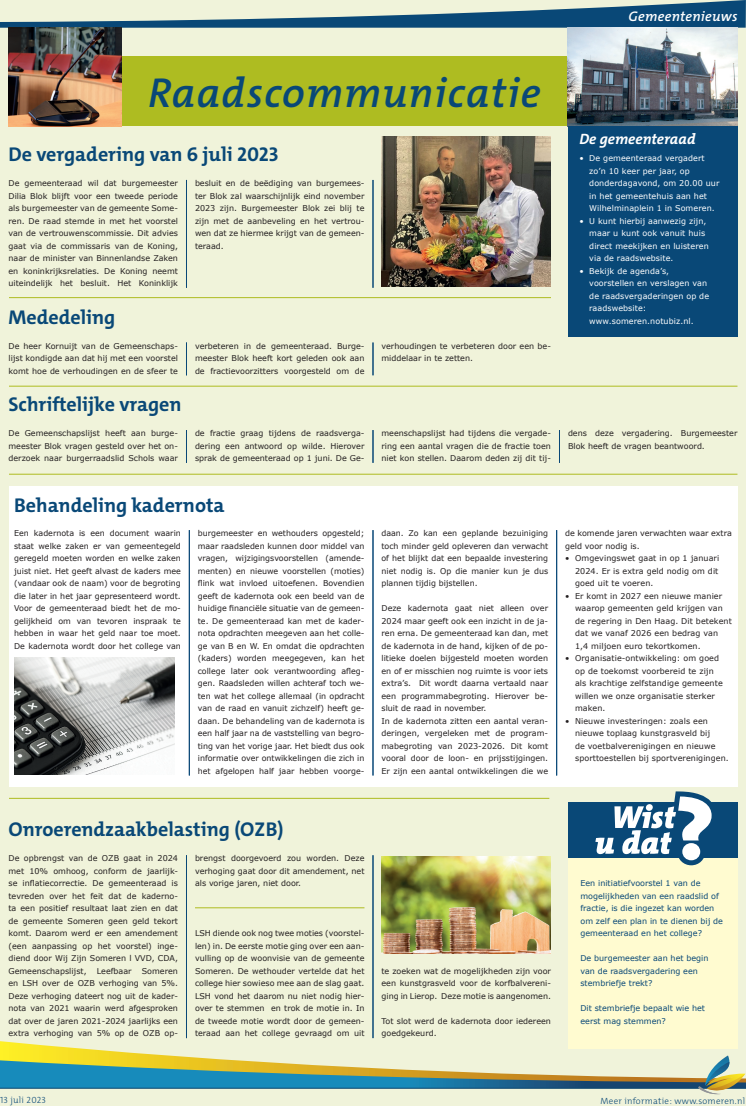
<style>
.page{position:relative;width:746px;height:1106px;background:#f0f3da}
.page>*{position:absolute;margin:0;border:0;box-sizing:border-box;transform-origin:0 0}
.t1{font:italic 600 42px "The Mix";letter-spacing:.03em;color:#094877}
.t2{font:700 20px "The Mix";color:#094877}
.t3{font:italic 700 15px "The Mix";color:#fff}
.t4{font:italic 600 14px "The Mix";letter-spacing:.02em;color:#fff}
.t5{font:300 9px "The Mix";letter-spacing:.03em;color:#094877}
.t6{font:8px/12.5px "Verdana";color:#231f20;text-align:justify}
.t7{font:8px/12.5px "Verdana";letter-spacing:.01em;color:#fff}
.t8{font:8px/12.5px "Verdana";color:#094877}
</style>
<div class="page">
<svg style="left:0;top:0;width:745px;height:28px"></svg>
<svg style="left:0;top:1041px;width:738px;height:14px"></svg>
<div style="left:568px;top:811px;width:169px;height:237px;background:#fffbd0"></div>
<svg style="left:0;top:1055px;width:746px;height:40px"></svg>
<div style="left:94px;top:57px;width:643px;height:69px;background:#aebc21"></div>
<img style="left:9px;top:28px;width:113px;height:98px">
<img style="left:567px;top:28px;width:170px;height:98px">
<hr style="left:186px;top:180px;width:1px;height:108px;background:#094877">
<hr style="left:373px;top:180px;width:1px;height:108px;background:#094877">
<hr style="left:186px;top:342px;width:1px;height:33px;background:#094877">
<hr style="left:373px;top:342px;width:1px;height:33px;background:#094877">
<hr style="left:186px;top:430px;width:1px;height:33px;background:#094877">
<hr style="left:373px;top:430px;width:1px;height:33px;background:#094877">
<hr style="left:559px;top:430px;width:1px;height:33px;background:#094877">
<div style="left:9px;top:486px;width:728px;height:300px;background:#fff"></div>
<hr style="left:189px;top:530px;width:1px;height:245px;background:#094877">
<hr style="left:373px;top:530px;width:1px;height:245px;background:#094877">
<hr style="left:556px;top:530px;width:1px;height:245px;background:#094877">
<hr style="left:195px;top:907px;width:169px;height:1px;background:#aebc21">
<hr style="left:186px;top:855px;width:1px;height:183px;background:#094877">
<hr style="left:373px;top:855px;width:1px;height:183px;background:#094877">
<div style="left:568px;top:126px;width:169px;height:210px;background:#094877"></div>
<div style="left:568px;top:801px;width:169px;height:56px;background:#094877"></div>
<svg style="left:595px;top:791px;width:124px;height:75px"></svg>
<hr style="left:9px;top:297px;width:542px;height:1px;background:#aebc21">
<hr style="left:9px;top:385px;width:728px;height:1px;background:#aebc21">
<hr style="left:9px;top:473px;width:728px;height:1px;background:#aebc21">
<hr style="left:9px;top:797px;width:540px;height:1px;background:#aebc21">
<img style="left:381px;top:856px;width:169px;height:97px">
<img style="left:15px;top:657px;width:159px;height:117px">
<img style="left:381px;top:136px;width:170px;height:150px">
<h3 class="t4" style="left:628px;top:7px;width:110px">Gemeentenieuws</h3>
<h1 class="t1" style="left:148px;top:66px;width:394px">Raadscommunicatie</h1>
<h2 class="t2" style="left:9px;top:141px;width:271px">De vergadering van 6 juli 2023</h2>
<p class="t6" style="left:9px;top:177px;width:171px">De gemeenteraad wil dat burgemeester Dilia Blok blijft voor een tweede periode als burgemeester van de gemeente Some&shy;ren. De raad stemde in met het voorstel van de vertrouwenscommissie. Dit advies gaat via de commissaris van de Koning, naar de minister van Binnenlandse Zaken en koninkrijksrelaties. De Koning neemt uiteindelijk het besluit. Het Koninklijk</p>
<p class="t6" style="left:195px;top:177px;width:171px">besluit en de beëdiging van burgemees&shy;ter Blok zal waarschijnlijk eind november 2023 zijn. Burgemeester Blok zei blij te zijn met de aanbeveling en het vertrou&shy;wen dat ze hiermee krijgt van de gemeen&shy;teraad.</p>
<h2 class="t2" style="left:9px;top:304px;width:108px">Mededeling</h2>
<p class="t6" style="left:9px;top:339px;width:171px">De heer Kornuijt van de Gemeenschaps&shy;lijst kondigde aan dat hij met een voorstel komt hoe de verhoudingen en de sfeer te</p>
<p class="t6" style="left:195px;top:339px;width:171px">verbeteren in de gemeenteraad. Burge&shy;meester Blok heeft kort geleden ook aan de fractievoorzitters voorgesteld om de</p>
<p class="t6" style="left:381px;top:339px;width:171px">verhoudingen te verbeteren door een be&shy;middelaar in te zetten.</p>
<h2 class="t2" style="left:9px;top:391px;width:174px">Schriftelijke vragen</h2>
<p class="t6" style="left:9px;top:427px;width:171px">De Gemeenschapslijst heeft aan burge&shy;meester Blok vragen gesteld over het on&shy;derzoek naar burgerraadslid Schols waar</p>
<p class="t6" style="left:195px;top:427px;width:171px">de fractie graag tijdens de raadsverga&shy;dering een antwoord op wilde. Hierover sprak de gemeenteraad op 1 juni. De Ge-</p>
<p class="t6" style="left:381px;top:427px;width:171px">meenschapslijst had tijdens die vergade&shy;ring een aantal vragen die de fractie toen niet kon stellen. Daarom deden zij dit tij-</p>
<p class="t6" style="left:568px;top:427px;width:171px">dens deze vergadering. Burgemeester<br>Blok heeft de vragen beantwoord.</p>
<h2 class="t2" style="left:14px;top:493px;width:212px">Behandeling kadernota</h2>
<p class="t6" style="left:14px;top:527px;width:168px">Een kadernota is een document waarin staat welke zaken er van gemeentegeld geregeld moeten worden en welke zaken juist niet. Het geeft alvast de kaders mee (vandaar ook de naam) voor de begroting die later in het jaar gepresenteerd wordt.<br>Voor de gemeenteraad biedt het de mo&shy;gelijkheid om van tevoren inspraak te hebben in waar het geld naar toe moet.<br>De kadernota wordt door het college van</p>
<p class="t6" style="left:198px;top:527px;width:168px">burgemeester en wethouders opgesteld; maar raadsleden kunnen door middel van vragen, wijzigingsvoorstellen (amende&shy;menten) en nieuwe voorstellen (moties) flink wat invloed uitoefenen. Bovendien geeft de kadernota ook een beeld van de huidige financiële situatie van de gemeen&shy;te. De gemeenteraad kan met de kader&shy;nota opdrachten meegeven aan het colle&shy;ge van B en W. En omdat die opdrachten (kaders) worden meegegeven, kan het college later ook verantwoording afleg&shy;gen. Raadsleden willen achteraf toch we&shy;ten wat het college allemaal (in opdracht van de raad en vanuit zichzelf) heeft ge&shy;daan. De behandeling van de kadernota is een half jaar na de vaststelling van begro&shy;ting van het vorige jaar. Het biedt dus ook informatie over ontwikkelingen die zich in het afgelopen half jaar hebben voorge-</p>
<p class="t6" style="left:381px;top:527px;width:168px">daan. Zo kan een geplande bezuiniging toch minder geld opleveren dan verwacht of het blijkt dat een bepaalde investering niet nodig is. Op die manier kun je dus plannen tijdig bijstellen.</p>
<h3 class="t3" style="left:579px;top:129px;width:118px">De gemeenteraad</h3>
<p class="t7" style="left:589px;top:152px;width:132px;text-indent:-10px">• De gemeenteraad vergadert zo’n 10 keer per jaar, op donderdagavond, om 20.00 uur in het gemeentehuis aan het<br>Wilhelminaplein 1 in Someren.</p>
<p class="t7" style="left:589px;top:214px;width:121px;text-indent:-10px">• U kunt hierbij aanwezig zijn, maar u kunt ook vanuit huis direct meekijken en luisteren via de raadswebsite.</p>
<p class="t7" style="left:589px;top:264px;width:121px;text-indent:-10px">• Bekijk de agenda’s, voorstellen en verslagen van de raadsvergaderingen op de raadswebsite: www.someren.notubiz.nl.</p>
<p class="t6" style="left:565px;top:527px;width:168px">de komende jaren verwachten waar extra geld voor nodig is.</p>
<p class="t6" style="left:575px;top:552px;width:146px;text-indent:-10px">• Omgevingswet gaat in op 1 januari 2024. Er is extra geld nodig om dit goed uit te voeren.</p>
<p class="t6" style="left:575px;top:589px;width:158px;text-align:left;text-indent:-10px">• Er komt in 2027 een nieuwe manier waarop gemeenten geld krijgen van de regering in Den Haag. Dit betekent dat we vanaf 2026 een bedrag van 1,4 miljoen euro tekortkomen.</p>
<p class="t6" style="left:575px;top:652px;width:149px;text-align:left;text-indent:-10px">• Organisatie-ontwikkeling: om goed op de toekomst voorbereid te zijn als krachtige zelfstandige gemeente willen we onze organisatie sterker maken.</p>
<p class="t6" style="left:575px;top:714px;width:155px;text-align:left;text-indent:-10px">• Nieuwe investeringen: zoals een nieuwe toplaag kunstgrasveld bij<br>de voetbalverenigingen en nieuwe sporttoestellen bij sportverenigingen.</p>
<p class="t6" style="left:381px;top:602px;width:168px;text-align:left">Deze kadernota gaat niet alleen over 2024 maar geeft ook een inzicht in de ja&shy;ren erna. De gemeenteraad kan dan, met de kadernota in de hand, kijken of de po&shy;litieke doelen bijgesteld moeten worden en of er misschien nog ruimte is voor iets extra’s. Dit wordt daarna vertaald naar een programmabegroting. Hierover be&shy;sluit de raad in november.<br>In de kadernota zitten een aantal veran&shy;deringen, vergeleken met de program&shy;mabegroting van 2023-2026. Dit komt vooral door de loon- en prijsstijgingen.<br>Er zijn een aantal ontwikkelingen die we</p>
<h2 class="t2" style="left:9px;top:816px;width:276px">Onroerendzaakbelasting (OZB)</h2>
<p class="t6" style="left:9px;top:852px;width:171px">De opbrengst van de OZB gaat in 2024 met 10% omhoog, conform de jaarlijk&shy;se inflatiecorrectie. De gemeenteraad is tevreden over het feit dat de kaderno&shy;ta een positief resultaat laat zien en dat de gemeente Someren geen geld tekort komt. Daarom werd er een amendement (een aanpassing op het voorstel) inge&shy;diend door Wij Zijn Someren l VVD, CDA, Gemeenschapslijst,</p>
<p class="t6" style="left:195px;top:852px;width:171px">brengst doorgevoerd zou worden. Deze verhoging gaat door dit amendement, net als vorige jaren, niet door.</p>
<p class="t6" style="left:195px;top:927px;width:171px">LSH diende ook nog twee moties (voorstel&shy;len) in. De eerste motie ging over een aan&shy;vulling op de woonvisie van de gemeente Someren. De wethouder vertelde dat het college hier sowieso mee aan de slag gaat.<br>LSH vond het daarom nu niet nodig hier&shy;over te stemmen en trok de motie in. In de tweede motie wordt door de gemeen&shy;teraad aan het college gevraagd om uit</p>
<p class="t6" style="left:97px;top:964px;width:36px">Leefbaar</p>
<p class="t6" style="left:9px;top:964px;width:171px;text-indent:133px">Someren en LSH over de OZB verhoging van 5%.<br>Deze verhoging dateert nog uit de kader&shy;nota van 2021 waarin werd afgesproken dat over de jaren 2021-2024 jaarlijks een extra verhoging van 5% op de OZB op-</p>
<p class="t6" style="left:381px;top:964px;width:171px">te zoeken wat de mogelijkheden zijn voor een kunstgrasveld voor de korfbalvereni&shy;ging in Lierop. Deze motie is aangenomen.</p>
<p class="t6" style="left:381px;top:1014px;width:171px">Tot slot werd de kadernota door iedereen goedgekeurd.</p>
<p class="t8" style="left:580px;top:877px;width:144px">Een initiatiefvoorstel 1 van de mogelijkheden van een raadslid of fractie, is die ingezet kan worden om zelf een plan in te dienen bij de gemeenteraad en het college?</p>
<p class="t8" style="left:580px;top:952px;width:129px">De burgemeester aan het begin van de raadsvergadering een stembriefje trekt?</p>
<p class="t8" style="left:580px;top:1002px;width:126px">Dit stembriefje bepaalt wie het eerst mag stemmen?</p>
<p class="t5" style="left:0;top:1094px;width:47px">13 juli 2023</p>
<p class="t5" style="left:600px;top:1095px;width:146px">Meer informatie: www.someren.nl</p>
</div>
